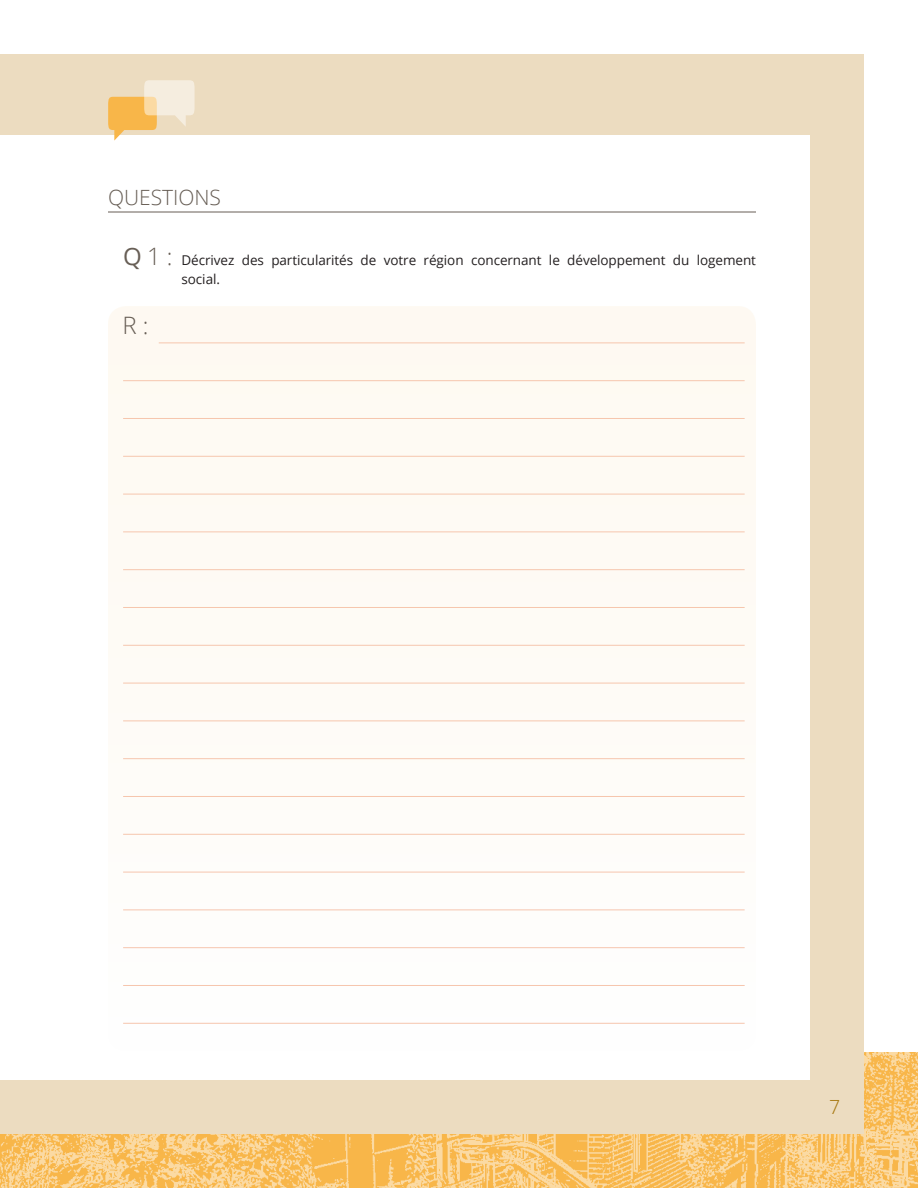
<style>
.page{position:relative;width:918px;height:1188px;background:#fff}
.page>*{position:absolute;margin:0;border:0;box-sizing:border-box;transform-origin:0 0}
.t1{font:300 24px "Open Sans";color:#675e55}
.t2{font:300 21px "Open Sans";color:#675e55}
.t3{font:300 19.5px "Open Sans";color:#a6770f}
.t4{font:13.5px/19.5px "Open Sans";letter-spacing:-.005em;color:#231f20}
.s1{font-size:24px;color:#675e55}
.s2{font-weight:300;font-size:24px;color:#675e55}
</style>
<div class="page">
<img style="left:0;top:1052px;width:918px;height:136px">
<div style="left:0;top:54px;width:864px;height:1080px;background:#ecdcc0"></div>
<div style="left:0;top:135px;width:810px;height:945px;background:#fff"></div>
<hr style="left:108px;top:212px;width:648px;height:1px;background:#675e55">
<div style="left:108px;top:306px;width:648px;height:746px;background:#fefbf6;border-radius:18px"></div>
<svg style="left:108px;top:80px;width:87px;height:61px"></svg>
<hr style="left:159px;top:343px;width:586px;height:1px;background:#f6c6ae">
<hr style="left:123px;top:380px;width:622px;height:1px;background:#f6c6ae">
<hr style="left:123px;top:418px;width:622px;height:1px;background:#f6c6ae">
<hr style="left:123px;top:456px;width:622px;height:1px;background:#f6c6ae">
<hr style="left:123px;top:494px;width:622px;height:1px;background:#f6c6ae">
<hr style="left:123px;top:532px;width:622px;height:1px;background:#f6c6ae">
<hr style="left:123px;top:569px;width:622px;height:1px;background:#f6c6ae">
<hr style="left:123px;top:607px;width:622px;height:1px;background:#f6c6ae">
<hr style="left:123px;top:645px;width:622px;height:1px;background:#f6c6ae">
<hr style="left:123px;top:683px;width:622px;height:1px;background:#f6c6ae">
<hr style="left:123px;top:721px;width:622px;height:1px;background:#f6c6ae">
<hr style="left:123px;top:758px;width:622px;height:1px;background:#f6c6ae">
<hr style="left:123px;top:796px;width:622px;height:1px;background:#f6c6ae">
<hr style="left:123px;top:834px;width:622px;height:1px;background:#f6c6ae">
<hr style="left:123px;top:872px;width:622px;height:1px;background:#f6c6ae">
<hr style="left:123px;top:910px;width:622px;height:1px;background:#f6c6ae">
<hr style="left:123px;top:947px;width:622px;height:1px;background:#f6c6ae">
<hr style="left:123px;top:985px;width:622px;height:1px;background:#f6c6ae">
<hr style="left:123px;top:1023px;width:622px;height:1px;background:#f6c6ae">
<h3 class="t2" style="left:108px;top:183px;width:115px">QUESTIONS</h3>
<p class="t4" style="left:182px;top:250px;width:576px;text-indent:-59px"><span class="s1">Q</span> <span class="s2">1 :</span> Décrivez des particularités de votre région concernant le développement du logement social.</p>
<h2 class="t1" style="left:122px;top:308px;width:28px">R :</h2>
<h3 class="t3" style="left:829px;top:1094px;width:13px">7</h3>
</div>
